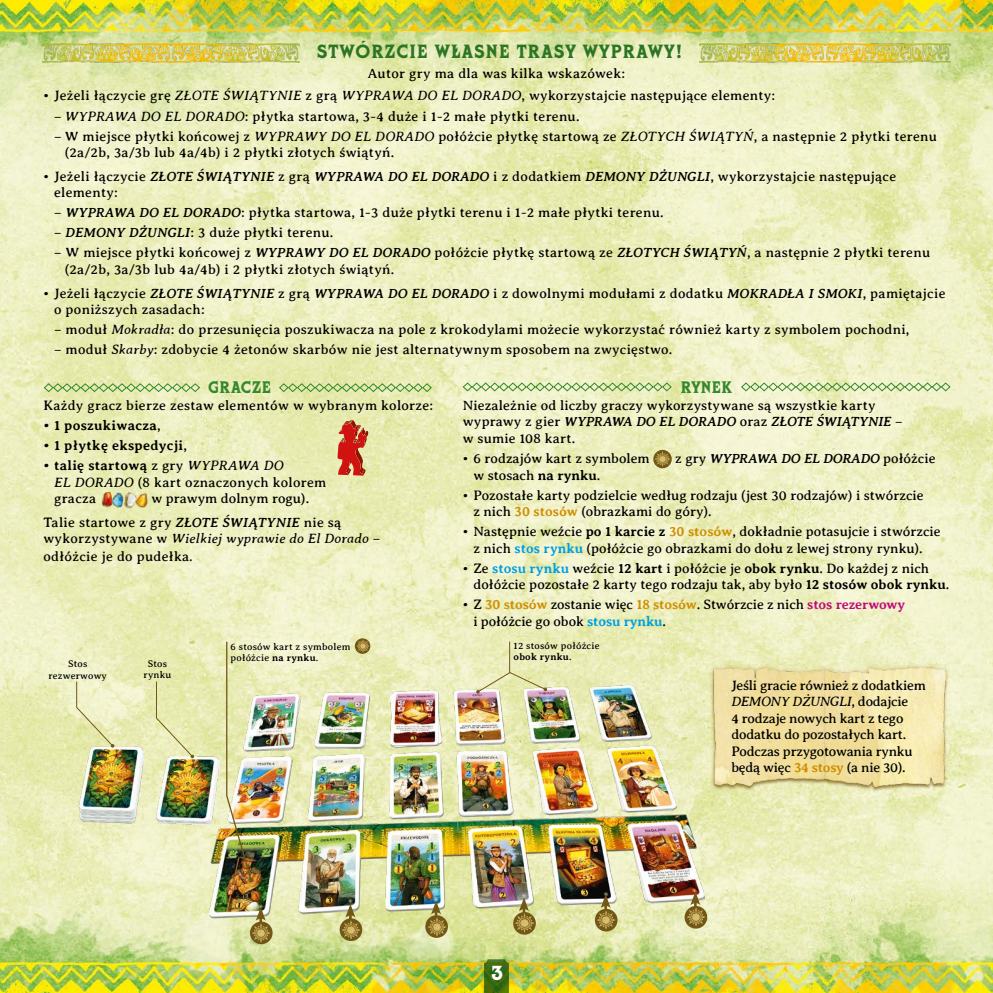
<style>
.page{position:relative;width:993px;height:993px;background:#fff}
.page>*{position:absolute;margin:0;border:0;box-sizing:border-box;transform-origin:0 0}
.t1{font:21.25px "Cortez EFOP";color:#fff}
.t2{font:20px "Cortez EFOP";letter-spacing:.05em;color:#2c7525}
.t3{font:17.5px "Cortez EFOP";letter-spacing:.02em;color:#35882c}
.t4{font:13.75px/16.5px "Averia Serif Libre";letter-spacing:.02em;color:#000}
.t5{font:13.75px/16.5px "Averia Serif Libre";color:#000}
.t6{font:13.75px/16.5px "Averia Serif Libre";letter-spacing:-.02em;color:#000}
.t7{font:13.75px/16.5px "Averia Serif Libre";letter-spacing:-.01em;color:#000}
.t8{font:700 13.75px "Averia Serif Libre";letter-spacing:.02em;color:#000}
.t9{font:italic 700 13.75px "Averia Serif Libre";color:#000}
.t10{font:9.75px/11.8px "Averia Serif Libre";letter-spacing:.02em;color:#000}
.s1{font-style:italic}
.s2{font-weight:700;font-style:italic}
.s3{font-weight:400}
.s4{font-weight:700}
.s5{font-weight:400;font-style:normal}
.s6{font-weight:700;color:#d08f00}
.s7{font-weight:700;color:#009fe3}
.s8{font-weight:700;color:#c10b78}
</style>
<div class="page">
<img style="left:0;top:0;width:992px;height:992px">
<img style="left:209px;top:680px;width:495px;height:243px">
<img style="left:225px;top:640px;width:28px;height:242px">
<svg style="left:250px;top:921px;width:22px;height:22px"></svg>
<hr style="left:259px;top:915px;width:3px;height:17px;background:#735716">
<svg style="left:256px;top:906px;width:10px;height:14px"></svg>
<img style="left:252px;top:923px;width:19px;height:19px">
<svg style="left:339px;top:918px;width:23px;height:22px"></svg>
<svg style="left:345px;top:903px;width:10px;height:16px"></svg>
<img style="left:341px;top:919px;width:19px;height:19px">
<svg style="left:425px;top:914px;width:23px;height:23px"></svg>
<hr style="left:434px;top:909px;width:3px;height:16px;background:#735716">
<svg style="left:431px;top:900px;width:10px;height:14px"></svg>
<img style="left:427px;top:916px;width:19px;height:19px">
<svg style="left:513px;top:911px;width:22px;height:23px"></svg>
<hr style="left:522px;top:906px;width:3px;height:16px;background:#735716">
<svg style="left:519px;top:897px;width:10px;height:14px"></svg>
<img style="left:515px;top:913px;width:19px;height:19px">
<svg style="left:594px;top:908px;width:23px;height:23px"></svg>
<svg style="left:684px;top:905px;width:23px;height:23px"></svg>
<svg style="left:600px;top:894px;width:10px;height:16px"></svg>
<hr style="left:693px;top:899px;width:3px;height:17px;background:#735716">
<svg style="left:690px;top:891px;width:10px;height:13px"></svg>
<img style="left:596px;top:910px;width:19px;height:19px">
<img style="left:686px;top:907px;width:19px;height:19px">
<img style="left:156px;top:756px;width:64px;height:68px">
<img style="left:79px;top:713px;width:64px;height:110px">
<svg style="left:484px;top:958px;width:24px;height:34px"></svg>
<img style="left:43px;top:43px;width:257px;height:20px">
<img style="left:698px;top:43px;width:252px;height:20px">
<svg style="left:99px;top:490px;width:54px;height:19px"></svg>
<img style="left:135px;top:491px;width:16px;height:17px">
<svg style="left:278px;top:382px;width:154px;height:10px;background:#b9d18c"></svg>
<svg style="left:43px;top:382px;width:157px;height:10px;background:#bbd291"></svg>
<svg style="left:337px;top:419px;width:31px;height:56px;background:#d06149"></svg>
<svg style="left:653px;top:449px;width:18px;height:19px"></svg>
<img style="left:654px;top:451px;width:16px;height:15px">
<svg style="left:740px;top:382px;width:210px;height:10px;background:#c1d7a2"></svg>
<svg style="left:462px;top:382px;width:210px;height:10px;background:#bfd69e"></svg>
<div style="left:708px;top:661px;width:242px;height:130px;background:#b58728;opacity:.5"></div>
<img style="left:710px;top:664px;width:235px;height:121px">
<svg style="left:476px;top:640px;width:71px;height:53px;background:#e5e6b4"></svg>
<svg style="left:355px;top:638px;width:15px;height:15px"></svg>
<svg style="left:356px;top:639px;width:13px;height:13px"></svg>
<svg style="left:76px;top:680px;width:38px;height:67px;background:#e8e9ba"></svg>
<svg style="left:155px;top:680px;width:39px;height:78px;background:#e4e7af"></svg>
<h2 class="t2" style="left:317px;top:40px;width:367px">STWÓRZCIE WŁASNE TRASY WYPRAWY!</h2>
<p class="t4" style="left:367px;top:65px;width:259px">Autor gry ma dla was kilka wskazówek:</p>
<p class="t4" style="left:43px;top:88px;width:733px">• Jeżeli łączycie grę <span class="s1">ZŁOTE ŚWIĄTYNIE</span> z grą <span class="s1">WYPRAWA DO EL DORADO</span>, wykorzystajcie następujące elementy:</p>
<p class="t4" style="left:54px;top:108px;width:527px">– <span class="s1">WYPRAWA DO EL DORADO</span>: płytka startowa, 3-4 duże i 1-2 małe płytki terenu.</p>
<p class="t4" style="left:65px;top:128px;width:873px;text-indent:-11px">– W miejsce płytki końcowej z <span class="s1">WYPRAWY DO EL DORADO</span> połóżcie płytkę startową ze <span class="s1">ZŁOTYCH ŚWIĄTYŃ</span>, a następnie 2 płytki terenu (2a/2b, 3a/3b lub 4a/4b) i 2 płytki złotych świątyń.</p>
<p class="t4" style="left:54px;top:168px;width:843px;text-indent:-11px">• Jeżeli łączycie <span class="s2">ZŁOTE ŚWIĄTYNIE</span> z grą <span class="s2">WYPRAWA DO EL DORADO</span> i z dodatkiem <span class="s2">DEMONY DŻUNGLI</span>, wykorzystajcie następujące elementy:</p>
<p class="t4" style="left:54px;top:204px;width:610px">– <span class="s2">WYPRAWA DO EL DORADO</span>: płytka startowa, 1-3 duże płytki terenu i 1-2 małe płytki terenu.</p>
<p class="t4" style="left:54px;top:224px;width:281px">– <span class="s2">DEMONY DŻUNGLI</span>: 3 duże płytki terenu.</p>
<p class="t4" style="left:65px;top:244px;width:866px;text-indent:-11px">– W miejsce płytki końcowej z <span class="s2">WYPRAWY DO EL DORADO</span> połóżcie płytkę startową ze <span class="s2">ZŁOTYCH ŚWIĄTYŃ</span>, a następnie 2 płytki terenu (2a/2b, 3a/3b lub 4a/4b) i 2 płytki złotych świątyń.</p>
<p class="t4" style="left:54px;top:284px;width:892px;text-indent:-11px">• Jeżeli łączycie <span class="s2">ZŁOTE ŚWIĄTYNIE</span> z grą <span class="s2">WYPRAWA DO EL DORADO</span> i z dowolnymi modułami z dodatku <span class="s2">MOKRADŁA I SMOKI</span>, pamiętajcie o poniższych zasadach:</p>
<p class="t4" style="left:54px;top:321px;width:856px">– moduł <span class="s1">Mokradła</span>: do przesunięcia poszukiwacza na pole z krokodylami możecie wykorzystać również karty z symbolem pochodni,</p>
<p class="t4" style="left:54px;top:341px;width:619px">– moduł <span class="s1">Skarby</span>: zdobycie 4 żetonów skarbów nie jest alternatywnym sposobem na zwycięstwo.</p>
<p class="t3" style="left:208px;top:377px;width:64px">GRACZE</p>
<p class="t4" style="left:43px;top:397px;width:391px">Każdy gracz bierze zestaw elementów w wybranym kolorze:</p>
<p class="t8" style="left:43px;top:417px;width:119px">• 1 poszukiwacza<span class="s3">,</span></p>
<p class="t8" style="left:43px;top:437px;width:145px">• 1 płytkę ekspedycji<span class="s3">,</span></p>
<p class="t4" style="left:54px;top:457px;width:274px;text-indent:-11px"><span class="s4">• talię startową</span> z gry <span class="s1">WYPRAWA DO<br>EL DORADO</span> (8 kart oznaczonych kolorem gracza</p>
<p class="t3" style="left:680px;top:377px;width:53px">RYNEK</p>
<p class="t4" style="left:462px;top:397px;width:441px">Niezależnie od liczby graczy wykorzystywane są wszystkie karty wyprawy z gier <span class="s2">WYPRAWA DO EL DORADO</span> oraz <span class="s2">ZŁOTE ŚWIĄTYNIE</span> – w sumie 108 kart.</p>
<p class="t5" style="left:462px;top:450px;width:188px">• 6 rodzajów kart z symbolem</p>
<p class="t9" style="left:675px;top:450px;width:262px"><span class="s5">z gry</span> WYPRAWA DO EL DORADO <span class="s5">połóżcie</span></p>
<p class="t5" style="left:473px;top:466px;width:128px">w stosach <span class="s4">na rynku</span>.</p>
<p class="t5" style="left:473px;top:486px;width:451px;text-indent:-11px">• Pozostałe karty podzielcie według rodzaju (jest 30 rodzajów) i stwórzcie z nich <span class="s6">30 stosów</span> (obrazkami do góry).</p>
<p class="t5" style="left:462px;top:523px;width:479px;text-align:center">• Następnie weźcie <span class="s4">po 1 karcie z</span> <span class="s6">30 stosów</span>, dokładnie potasujcie i stwórzcie z nich <span class="s7">stos rynku</span> (połóżcie go obrazkami do dołu z lewej strony rynku).</p>
<p class="t5" style="left:473px;top:559px;width:477px;text-indent:-11px">• Ze <span class="s7">stosu rynku</span> weźcie <span class="s4">12 kart</span> i połóżcie je <span class="s4">obok rynku</span>. Do każdej z nich dołóżcie pozostałe 2 karty tego rodzaju tak, aby było <span class="s4">12 stosów obok rynku</span>.</p>
<p class="t7" style="left:473px;top:596px;width:433px;text-indent:-11px">• Z <span class="s6">30 stosów</span> zostanie więc <span class="s6">18 stosów</span>. Stwórzcie z nich <span class="s8">stos rezerwowy </span>i połóżcie go obok <span class="s7">stosu rynku</span>.</p>
<p class="t4" style="left:43px;top:486px;width:299px;line-height:23.6px;text-indent:108px">w prawym dolnym rogu).<br>Talie startowe z gry <span class="s2">ZŁOTE ŚWIĄTYNIE</span> nie są</p>
<p class="t4" style="left:43px;top:529px;width:338px;line-height:17.5px">wykorzystywane w <span class="s1">Wielkiej wyprawie do El Dorado</span> – odłóżcie je do pudełka<span class="s1">.</span></p>
<p class="t10" style="left:48px;top:658px;width:60px;text-align:center">Stos rezwerwowy</p>
<p class="t10" style="left:143px;top:657px;width:29px;text-align:center">Stos rynku</p>
<p class="t10" style="left:230px;top:640px;width:121px">6 stosów kart z symbolem połóżcie <span class="s4">na rynku</span>.</p>
<p class="t10" style="left:513px;top:639px;width:87px">12 stosów połóżcie <span class="s4">obok rynku</span>.</p>
<h1 class="t1" style="left:491px;top:960px;width:13px">3</h1>
<p class="t6" style="left:731px;top:676px;width:196px">Jeśli gracie również z dodatkiem<br><span class="s1">DEMONY DŻUNGLI</span>, dodajcie<br>4 rodzaje nowych kart z tego dodatku do pozostałych kart.<br>Podczas przygotowania rynku będą więc <span class="s6">34 stosy</span> (a nie 30).</p>
</div>
